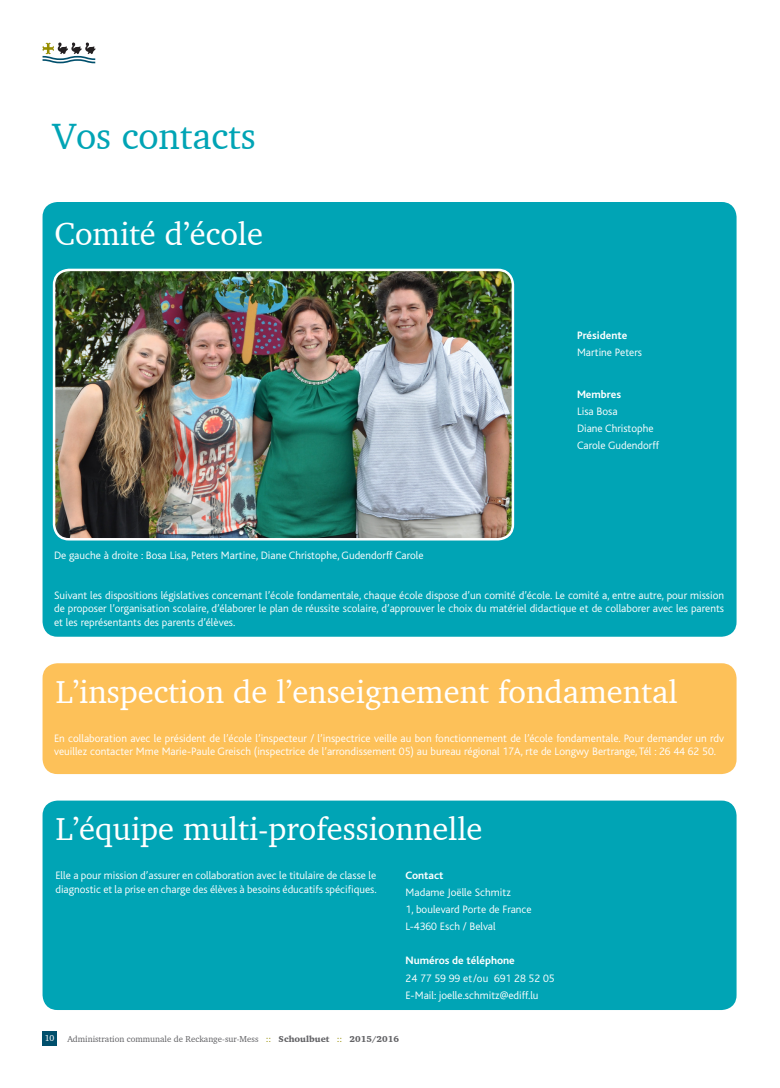
<style>
.page{position:relative;width:780px;height:1088px;background:#fff}
.page>*{position:absolute;margin:0;border:0;box-sizing:border-box;transform-origin:0 0}
.t1{font:37.5px "Charter IT Cby BT";color:#00a4b5}
.t2{font:32.5px "Charter IT Cby BT";color:#fff}
.t3{font:300 11.25px/17px "Bliss";color:#fff}
.t4{font:700 11.25px "Bliss";color:#fff}
.t5{font:8.75px "Charter IT Cby BT";color:#636366}
.t6{font:8.75px "Charter IT Cby BT";color:#fff}
.s1{color:#968d00}
.s2{font-weight:900}
</style>
<div class="page">
<svg style="left:43px;top:43px;width:53px;height:20px"></svg>
<div style="left:43px;top:1031px;width:14px;height:14px;background:#004f6c"></div>
<div style="left:43px;top:202px;width:693px;height:435px;background:#00a4b5;border-radius:15px"></div>
<img style="left:54px;top:270px;width:459px;height:269px">
<div style="left:53px;top:269px;width:461px;height:271px;border:2px solid #fff;border-radius:15px"></div>
<div style="left:43px;top:663px;width:693px;height:111px;background:#fdc159;border-radius:15px"></div>
<div style="left:43px;top:800px;width:693px;height:210px;background:#00a4b5;border-radius:15px"></div>
<h1 class="t1" style="left:53px;top:113px;width:204px">Vos contacts</h1>
<h2 class="t2" style="left:54px;top:214px;width:210px">Comité d’école</h2>
<p class="t3" style="left:54px;top:547px;width:371px">De gauche à droite : Bosa Lisa, Peters Martine, Diane Christophe, Gudendorff Carole</p>
<p class="t4" style="left:577px;top:329px;width:52px">Présidente</p>
<p class="t3" style="left:577px;top:344px;width:67px">Martine Peters</p>
<p class="t4" style="left:577px;top:388px;width:46px">Membres</p>
<p class="t3" style="left:577px;top:403px;width:84px">Lisa Bosa<br>Diane Christophe<br>Carole Gudendorff</p>
<p class="t3" style="left:54px;top:588px;width:671px;line-height:13.5px;text-align:justify">Suivant les dispositions législatives concernant l’école fondamentale, chaque école dispose d’un comité d’école. Le comité a, entre autre, pour mission de proposer l’organisation scolaire, d’élaborer le plan de réussite scolaire, d’approuver le choix du matériel didactique et de collaborer avec les parents et les représentants des parents d’élèves.</p>
<h2 class="t2" style="left:56px;top:671px;width:623px">L’inspection de l’enseignement fondamental</h2>
<p class="t3" style="left:54px;top:732px;width:671px;line-height:13.5px">En collaboration avec le président de l’école l’inspecteur / l’inspectrice veille au bon fonctionnement de l’école fondamentale. Pour demander un rdv veuillez contacter Mme Marie-Paule Greisch (inspectrice de l’arrondissement 05) au bureau régional 17A, rte de Longwy Bertrange, Tél : 26 44 62 50.</p>
<h2 class="t2" style="left:56px;top:809px;width:428px">L’équipe multi-professionnelle</h2>
<p class="t3" style="left:55px;top:869px;width:323px;line-height:13.5px">Elle a pour mission d’assurer en collaboration avec le titulaire de classe le diagnostic et la prise en charge des élèves à besoins éducatifs spécifiques.</p>
<p class="t4" style="left:405px;top:870px;width:39px">Contact</p>
<p class="t3" style="left:405px;top:884px;width:128px">Madame Joëlle Schmitz<br>1, boulevard Porte de France<br>L-4360 Esch / Belval</p>
<p class="t4" style="left:405px;top:955px;width:111px">Numéros de téléphone</p>
<p class="t3" style="left:405px;top:969px;width:150px">24 77 59 99 et/ou 691 28 52 05<br>E-Mail: joelle.schmitz@ediff.lu</p>
<p class="t6" style="left:45px;top:1032px;width:11px">10</p>
<p class="t5" style="left:67px;top:1033px;width:333px">Administration communale de Reckange-sur-Mess <span class="s1">::</span> <span class="s2">Schoulbuet</span> <span class="s1">::</span> <span class="s2">2015/2016</span></p>
</div>
